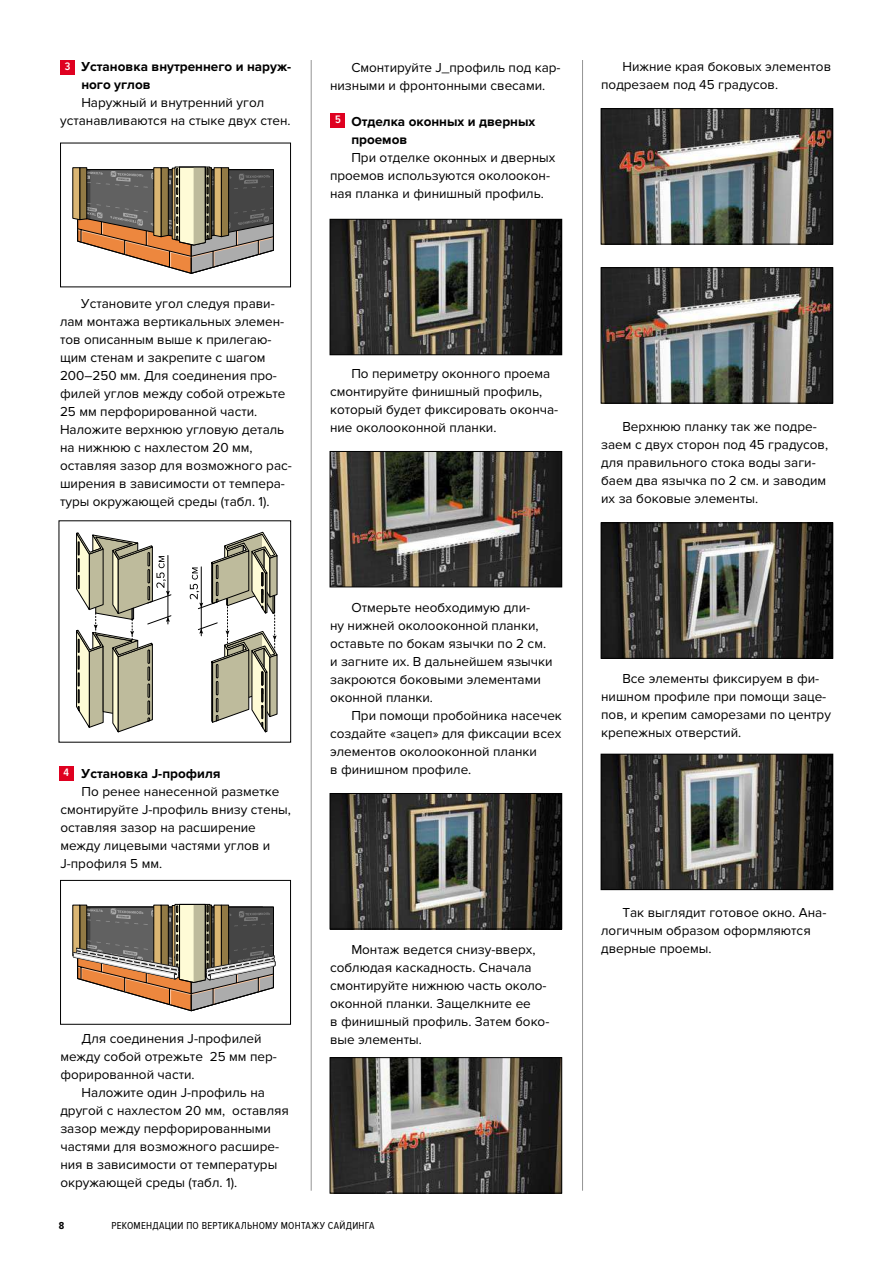
<style>
.page{position:relative;width:893px;height:1263px;background:#fff}
.page>*{position:absolute;margin:0;border:0;box-sizing:border-box;transform-origin:0 0}
.t1{font:13.5px/18px "Proxima Nova";color:#000}
.t2{font:700 13.5px/18px "Proxima Nova";color:#000}
.t3{font:600 11.25px "Proxima Nova Cond";color:#fff}
.t4{font:10.5px "Proxima Nova Cond";letter-spacing:.025em;color:#000}
.t5{font:700 10.5px "Proxima Nova Cond";color:#000}
</style>
<div class="page">
<hr style="left:311px;top:60px;width:1px;height:1131px;background:#949494">
<hr style="left:582px;top:60px;width:1px;height:1131px;background:#949494">
<div style="left:60px;top:60px;width:15px;height:15px;background:#df0020"></div>
<div style="left:331px;top:113px;width:14px;height:15px;background:#df0020"></div>
<div style="left:59px;top:766px;width:15px;height:15px;background:#df0020"></div>
<svg style="left:190px;top:531px;width:88px;height:202px"></svg>
<svg style="left:76px;top:532px;width:95px;height:201px"></svg>
<img style="left:332px;top:221px;width:228px;height:132px">
<div style="left:330px;top:219px;width:232px;height:136px;border:1px solid #000"></div>
<img style="left:332px;top:453px;width:228px;height:132px">
<div style="left:330px;top:451px;width:232px;height:136px;border:1px solid #000"></div>
<img style="left:332px;top:795px;width:228px;height:132px">
<div style="left:330px;top:793px;width:232px;height:136px;border:1px solid #000"></div>
<img style="left:332px;top:1059px;width:228px;height:132px">
<div style="left:330px;top:1057px;width:232px;height:136px;border:1px solid #000"></div>
<img style="left:603px;top:110px;width:228px;height:132px">
<div style="left:601px;top:108px;width:232px;height:136px;border:1px solid #000"></div>
<img style="left:603px;top:269px;width:228px;height:132px">
<div style="left:601px;top:267px;width:232px;height:136px;border:1px solid #000"></div>
<img style="left:603px;top:525px;width:228px;height:131px">
<div style="left:601px;top:523px;width:232px;height:135px;border:1px solid #000"></div>
<img style="left:603px;top:756px;width:228px;height:132px">
<div style="left:601px;top:754px;width:232px;height:136px;border:1px solid #000"></div>
<svg style="left:72px;top:167px;width:202px;height:107px;background:#9c8b78"></svg>
<div style="left:60px;top:143px;width:231px;height:144px;border:1px solid #000"></div>
<svg style="left:72px;top:904px;width:204px;height:107px"></svg>
<div style="left:60px;top:880px;width:231px;height:144px;border:1px solid #000"></div>
<p class="t2" style="left:81px;top:57px;width:211px">Установка внутреннего и наруж&shy;ного углов</p>
<p class="t1" style="left:60px;top:93px;width:232px;text-align:center">Наружный и внутренний угол устанавливаются на стыке двух стен.</p>
<p class="t3" style="left:65px;top:60px;width:7px">3</p>
<p class="t1" style="left:330px;top:58px;width:232px;text-indent:21px">Смонтируйте J_профиль под кар&shy;низными и фронтонными свесами.</p>
<p class="t2" style="left:351px;top:112px;width:186px">Отделка оконных и дверных проемов</p>
<p class="t1" style="left:330px;top:148px;width:227px;text-indent:21px">При отделке оконных и дверных проемов используются околоокон&shy;ная планка и финишный профиль.</p>
<p class="t3" style="left:335px;top:113px;width:7px">5</p>
<p class="t1" style="left:60px;top:295px;width:233px;text-indent:21px">Установите угол следуя прави&shy;лам монтажа вертикальных элемен&shy;тов описанным выше к прилегаю&shy;щим стенам и закрепите с шагом<br>200–250 мм. Для соединения про&shy;филей углов между собой отрежьте<br>25 мм перфорированной части.<br>Наложите верхнюю угловую деталь на нижнюю с нахлестом 20 мм, оставляя зазор для возможного рас&shy;ширения в зависимости от темпера&shy;туры окружающей среды (табл. 1).</p>
<p class="t2" style="left:82px;top:764px;width:140px">Установка J-профиля</p>
<p class="t1" style="left:60px;top:782px;width:232px;text-indent:21px">По ренее нанесенной разметке смонтируйте J-профиль внизу стены, оставляя зазор на расширение между лицевыми частями углов и<br>J-профиля 5 мм.</p>
<p class="t3" style="left:63px;top:766px;width:7px">4</p>
<p class="t1" style="left:60px;top:1029px;width:218px;text-indent:21px">Для соединения J-профилей между собой отрежьте 25 мм пер&shy;форированной части.</p>
<p class="t1" style="left:60px;top:1083px;width:230px;text-indent:21px">Наложите один J-профиль на другой с нахлестом 20 мм, оставляя зазор между перфорированными частями для возможного расшире&shy;ния в зависимости от температуры окружающей среды (табл. 1).</p>
<p class="t1" style="left:330px;top:364px;width:230px;text-indent:21px">По периметру оконного проема смонтируйте финишный профиль, который будет фиксировать оконча&shy;ние околооконной планки.</p>
<p class="t1" style="left:330px;top:598px;width:224px;text-indent:21px">Отмерьте необходимую дли-<br>ну нижней околооконной планки, оставьте по бокам язычки по 2 см. и загните их. В дальнейшем язычки закроются боковыми элементами оконной планки.</p>
<p class="t1" style="left:330px;top:706px;width:233px;text-indent:21px">При помощи пробойника насечек создайте «зацеп» для фиксации всех элементов околооконной планки<br>в финишном профиле.</p>
<p class="t1" style="left:330px;top:940px;width:221px;text-indent:21px">Монтаж ведется снизу-вверх, соблюдая каскадность. Сначала смонтируйте нижнюю часть около&shy;оконной планки. Защелкните ее<br>в финишный профиль. Затем боко&shy;вые элементы.</p>
<p class="t5" style="left:59px;top:1219px;width:7px">8</p>
<p class="t4" style="left:112px;top:1220px;width:23px">РЕ КОМЕНДА</p>
<p class="t4" style="left:165px;top:1220px;width:211px">ЦИИ по вертикальному монтажу САЙДИН ГА</p>
<p class="t1" style="left:601px;top:57px;width:231px;text-indent:21px">Нижние края боковых элементов подрезаем под 45 градусов.</p>
<p class="t1" style="left:601px;top:417px;width:229px;text-indent:21px">Верхнюю планку так же подре&shy;заем с двух сторон под 45 градусов, для правильного стока воды заги&shy;баем два язычка по 2 см. и заводим их за боковые элементы.</p>
<p class="t1" style="left:601px;top:669px;width:231px;text-indent:21px">Все элементы фиксируем в фи&shy;нишном профиле при помощи заце&shy;пов, и крепим саморезами по центру крепежных отверстий.</p>
<p class="t1" style="left:601px;top:903px;width:227px;text-indent:21px">Так выглядит готовое окно. Ана&shy;логичным образом оформляются дверные проемы.</p>
</div>
